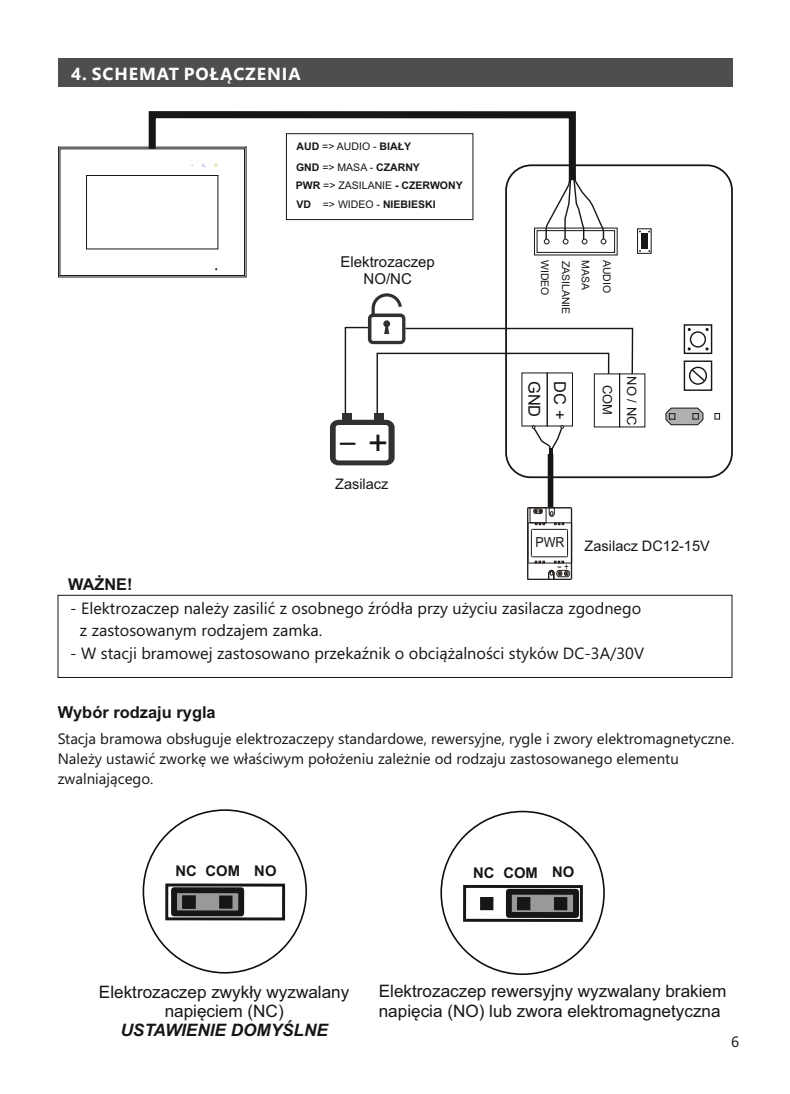
<style>
.page{position:relative;width:790px;height:1094px;background:#fff}
.page>*{position:absolute;margin:0;border:0;box-sizing:border-box;transform-origin:0 0}
.t1{font:700 17.5px "Segoe UI";letter-spacing:.055em;color:#fff}
.t2{font:17px/19px "Arial";color:#151616;text-align:center}
.t3{font:italic 700 17px "Arial";color:#151616}
.t4{font:700 16.5px "Arial";color:#151616}
.t5{font:16.5px "Arial";color:#151616}
.t6{font:16.25px/22.5px "Segoe UI";color:#151616}
.t7{font:700 16.25px "Arial";color:#151616}
.t8{font:15px/20px "Segoe UI";color:#151616}
.t9{font:15px/16.8px "Arial";color:#151616;text-align:center}
.t10{font:700 14.75px "Arial";color:#151616}
.t11{font:14.5px "Arial";color:#151616}
.t12{font:13.75px "Arial";color:#151616;scale:.9 1}
.t13{font:13px/24.2px "Arial";color:#151616;text-align:center}
.t14{font:11.25px "Arial";color:#151616;scale:1.12 1}
.t15{font:700 10.5px/20.5px "Arial";color:#151616}
.t16{font:10.5px "Arial";color:#151616}
.s1{font-weight:400}
.s2{font-size:9.75px}
</style>
<div class="page">
<div style="left:58px;top:58px;width:673px;height:28px;background:#4e4e4d"></div>
<div style="left:58px;top:595px;width:673px;height:83px;border:1px solid #151616"></div>
<div style="left:505px;top:164px;width:227px;height:314px;border:2px solid #151616;border-radius:25px"></div>
<div style="left:683px;top:360px;width:28px;height:31px;border:1px solid #151616"></div>
<div style="left:688px;top:367px;width:18px;height:18px;border:1px solid #151616;border-radius:50%"></div>
<svg style="left:689px;top:367px;width:17px;height:16px"></svg>
<div style="left:683px;top:324px;width:28px;height:30px;border:1px solid #151616"></div>
<div style="left:689px;top:331px;width:16px;height:17px;border:1px solid #151616;border-radius:50%"></div>
<svg style="left:714px;top:413px;width:5px;height:7px"></svg>
<svg style="left:665px;top:408px;width:38px;height:17px"></svg>
<svg style="left:527px;top:507px;width:45px;height:73px"></svg>
<div style="left:536px;top:230px;width:78px;height:23px;border:1px solid #151616"></div>
<div style="left:547px;top:454px;width:6px;height:53px;background:#151616"></div>
<div style="left:636px;top:228px;width:15px;height:26px;border:1px solid #151616"></div>
<div style="left:640px;top:233px;width:7px;height:15px;background:#151616"></div>
<hr style="left:58px;top:147px;width:1px;height:130px;background:#151616">
<hr style="left:59px;top:149px;width:1px;height:126px;background:#151616">
<hr style="left:58px;top:277px;width:188px;height:1px;background:#151616">
<hr style="left:60px;top:275px;width:184px;height:1px;background:#151616">
<hr style="left:86px;top:175px;width:1px;height:74px;background:#151616">
<hr style="left:86px;top:249px;width:132px;height:1px;background:#151616">
<hr style="left:86px;top:175px;width:132px;height:1px;background:#151616">
<hr style="left:217px;top:175px;width:1px;height:74px;background:#151616">
<hr style="left:245px;top:147px;width:1px;height:130px;background:#151616">
<hr style="left:244px;top:149px;width:1px;height:126px;background:#151616">
<hr style="left:60px;top:148px;width:184px;height:1px;background:#151616">
<hr style="left:58px;top:147px;width:188px;height:1px;background:#151616">
<svg style="left:145px;top:111px;width:461px;height:133px"></svg>
<div style="left:463px;top:885px;width:119px;height:37px;border:3px solid #151616"></div>
<div style="left:508px;top:892px;width:67px;height:23px;background:#999"></div>
<div style="left:505px;top:889px;width:73px;height:29px;border:6px solid #151616"></div>
<div style="left:553px;top:897px;width:14px;height:13px;background:#151616"></div>
<div style="left:516px;top:897px;width:14px;height:13px;background:#151616"></div>
<div style="left:480px;top:897px;width:13px;height:13px;background:#151616"></div>
<div style="left:165px;top:883px;width:120px;height:37px;border:3px solid #151616"></div>
<div style="left:174px;top:890px;width:67px;height:23px;background:#999"></div>
<div style="left:171px;top:887px;width:73px;height:29px;border:6px solid #151616"></div>
<div style="left:219px;top:895px;width:13px;height:14px;background:#151616"></div>
<div style="left:182px;top:895px;width:13px;height:14px;background:#151616"></div>
<svg style="left:330px;top:293px;width:303px;height:172px"></svg>
<p class="t1" style="left:71px;top:67px;width:231px">4. SCHEMAT POŁĄCZENIA</p>
<p class="t15" style="left:296px;top:137px;width:125px">AUD <span class="s1">=&gt; AUDIO -</span> BIAŁY<br>GND <span class="s1">=&gt; MASA -</span> CZARNY</p>
<p class="t15" style="left:295px;top:177px;width:168px;line-height:18.8px">PWR <span class="s1">=&gt; ZASILANIE</span> - CZERWONY<br>VD <span class="s1">=&gt; WIDEO -</span> NIEBIESKI</p>
<p class="t9" style="left:340px;top:255px;width:96px">Elektrozaczep<br>NO/NC</p>
<p class="t11" style="left:335px;top:478px;width:55px">Zasilacz</p>
<p class="t16" style="left:548px;top:260px;width:37px;rotate:90deg">WIDEO</p>
<p class="t16" style="left:569px;top:261px;width:55px;rotate:90deg">ZASILANIE</p>
<p class="t16" style="left:589px;top:260px;width:31px;rotate:90deg">MASA</p>
<p class="t16" style="left:610px;top:260px;width:35px;rotate:90deg">AUDIO</p>
<p class="t5" style="left:540px;top:381px;width:38px;rotate:90deg">GND</p>
<p class="t5" style="left:565px;top:381px;width:39px;rotate:90deg">DC +</p>
<p class="t13" style="left:642px;top:376px;width:50px;rotate:90deg">NO / NC<br>COM</p>
<p class="t12" style="left:535px;top:537px;width:34px">PWR</p>
<p class="t14" style="left:557px;top:561px;width:11px">- <span class="s2">+</span></p>
<p class="t11" style="left:584px;top:541px;width:127px">Zasilacz DC12-15V</p>
<p class="t7" style="left:68px;top:578px;width:66px">WAŻNE!</p>
<p class="t6" style="left:80px;top:598px;width:562px;text-indent:-10px">- Elektrozaczep należy zasilić z osobnego źródła przy użyciu zasilacza zgodnego z zastosowanym rodzajem zamka.</p>
<p class="t6" style="left:70px;top:643px;width:575px">- W stacji bramowej zastosowano przekaźnik o obciążalności styków DC-3A/30V</p>
<p class="t4" style="left:58px;top:706px;width:159px">Wybór rodzaju rygla</p>
<p class="t8" style="left:58px;top:730px;width:677px">Stacja bramowa obsługuje elektrozaczepy standardowe, rewersyjne, rygle i zwory elektromagnetyczne.<br>Należy ustawić zworkę we właściwym położeniu zależnie od rodzaju zastosowanego elementu zwalniającego.</p>
<p class="t10" style="left:175px;top:865px;width:102px">NC COM NO</p>
<p class="t10" style="left:473px;top:867px;width:102px">NC COM NO</p>
<p class="t2" style="left:99px;top:984px;width:252px">Elektrozaczep zwykły wyzwalany napięciem (NC)</p>
<p class="t3" style="left:120px;top:1023px;width:209px">USTAWIENIE DOMYŚLNE</p>
<p class="t2" style="left:378px;top:983px;width:349px;text-align:left">Elektrozaczep rewersyjny wyzwalany brakiem napięcia (NO) lub zwora elektromagnetyczna</p>
<p class="t8" style="left:730px;top:1033px;width:10px">6</p>
</div>
